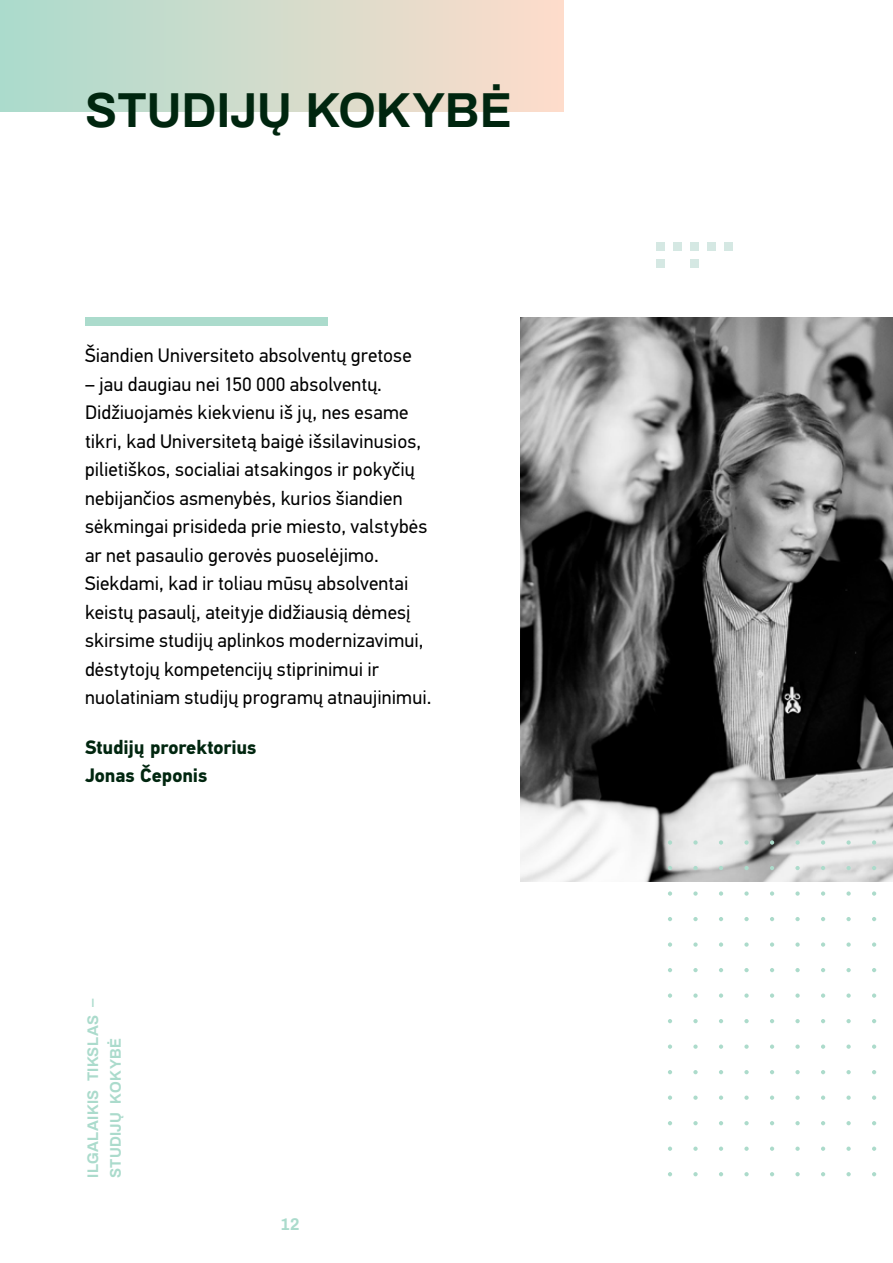
<style>
.page{position:relative;width:893px;height:1263px;background:#fff}
.page>*{position:absolute;margin:0;border:0;box-sizing:border-box;transform-origin:0 0}
.t1{font:700 48px "Archivo";letter-spacing:.005em;color:#00260f}
.t2{font:19.5px/28.5px "PF Din Text Pro";letter-spacing:.005em;color:#000}
.t3{font:700 19.5px/28.5px "PF Din Text Pro";letter-spacing:-.005em;color:#00260f}
.t4{font:700 16.5px "Archivo";color:#abdbcc}
.t5{font:700 15px/22.5px "Archivo";letter-spacing:.02em;color:#abdbcc}
</style>
<div class="page">
<div style="left:0;top:0;width:564px;height:111px;background:linear-gradient(to right,#abdbcc,#fedccb)"></div>
<div style="left:85px;top:317px;width:242px;height:9px;background:#abdbcc"></div>
<img style="left:521px;top:317px;width:372px;height:564px">
<svg style="left:872px;top:840px;width:4px;height:5px"></svg>
<svg style="left:872px;top:866px;width:4px;height:4px"></svg>
<svg style="left:872px;top:891px;width:4px;height:5px"></svg>
<svg style="left:872px;top:917px;width:4px;height:4px"></svg>
<svg style="left:872px;top:942px;width:4px;height:5px"></svg>
<svg style="left:872px;top:968px;width:4px;height:4px"></svg>
<svg style="left:872px;top:993px;width:4px;height:5px"></svg>
<svg style="left:872px;top:1019px;width:4px;height:4px"></svg>
<svg style="left:872px;top:1044px;width:4px;height:5px"></svg>
<svg style="left:872px;top:1070px;width:4px;height:4px"></svg>
<svg style="left:872px;top:1095px;width:4px;height:5px"></svg>
<svg style="left:872px;top:1121px;width:4px;height:4px"></svg>
<svg style="left:872px;top:1146px;width:4px;height:5px"></svg>
<svg style="left:872px;top:1172px;width:4px;height:4px"></svg>
<svg style="left:846px;top:840px;width:5px;height:5px"></svg>
<svg style="left:846px;top:866px;width:5px;height:4px"></svg>
<svg style="left:846px;top:891px;width:5px;height:5px"></svg>
<svg style="left:846px;top:917px;width:5px;height:4px"></svg>
<svg style="left:846px;top:942px;width:5px;height:5px"></svg>
<svg style="left:846px;top:968px;width:5px;height:4px"></svg>
<svg style="left:846px;top:993px;width:5px;height:5px"></svg>
<svg style="left:846px;top:1019px;width:5px;height:4px"></svg>
<svg style="left:846px;top:1044px;width:5px;height:5px"></svg>
<svg style="left:846px;top:1070px;width:5px;height:4px"></svg>
<svg style="left:846px;top:1095px;width:5px;height:5px"></svg>
<svg style="left:846px;top:1121px;width:5px;height:4px"></svg>
<svg style="left:846px;top:1146px;width:5px;height:5px"></svg>
<svg style="left:846px;top:1172px;width:5px;height:4px"></svg>
<svg style="left:821px;top:840px;width:4px;height:5px"></svg>
<svg style="left:821px;top:866px;width:4px;height:4px"></svg>
<svg style="left:821px;top:891px;width:4px;height:5px"></svg>
<svg style="left:821px;top:917px;width:4px;height:4px"></svg>
<svg style="left:821px;top:942px;width:4px;height:5px"></svg>
<svg style="left:821px;top:968px;width:4px;height:4px"></svg>
<svg style="left:821px;top:993px;width:4px;height:5px"></svg>
<svg style="left:821px;top:1019px;width:4px;height:4px"></svg>
<svg style="left:821px;top:1044px;width:4px;height:5px"></svg>
<svg style="left:821px;top:1070px;width:4px;height:4px"></svg>
<svg style="left:821px;top:1095px;width:4px;height:5px"></svg>
<svg style="left:821px;top:1121px;width:4px;height:4px"></svg>
<svg style="left:821px;top:1146px;width:4px;height:5px"></svg>
<svg style="left:821px;top:1172px;width:4px;height:4px"></svg>
<svg style="left:795px;top:840px;width:5px;height:5px"></svg>
<svg style="left:795px;top:866px;width:5px;height:4px"></svg>
<svg style="left:795px;top:891px;width:5px;height:5px"></svg>
<svg style="left:795px;top:917px;width:5px;height:4px"></svg>
<svg style="left:795px;top:942px;width:5px;height:5px"></svg>
<svg style="left:795px;top:968px;width:5px;height:4px"></svg>
<svg style="left:795px;top:993px;width:5px;height:5px"></svg>
<svg style="left:795px;top:1019px;width:5px;height:4px"></svg>
<svg style="left:795px;top:1044px;width:5px;height:5px"></svg>
<svg style="left:795px;top:1070px;width:5px;height:4px"></svg>
<svg style="left:795px;top:1095px;width:5px;height:5px"></svg>
<svg style="left:795px;top:1121px;width:5px;height:4px"></svg>
<svg style="left:795px;top:1146px;width:5px;height:5px"></svg>
<svg style="left:795px;top:1172px;width:5px;height:4px"></svg>
<svg style="left:770px;top:840px;width:4px;height:5px"></svg>
<svg style="left:770px;top:866px;width:4px;height:4px"></svg>
<svg style="left:770px;top:891px;width:4px;height:5px"></svg>
<svg style="left:770px;top:917px;width:4px;height:4px"></svg>
<svg style="left:770px;top:942px;width:4px;height:5px"></svg>
<svg style="left:770px;top:968px;width:4px;height:4px"></svg>
<svg style="left:770px;top:993px;width:4px;height:5px"></svg>
<svg style="left:770px;top:1019px;width:4px;height:4px"></svg>
<svg style="left:770px;top:1044px;width:4px;height:5px"></svg>
<svg style="left:770px;top:1070px;width:4px;height:4px"></svg>
<svg style="left:770px;top:1095px;width:4px;height:5px"></svg>
<svg style="left:770px;top:1121px;width:4px;height:4px"></svg>
<svg style="left:770px;top:1146px;width:4px;height:5px"></svg>
<svg style="left:770px;top:1172px;width:4px;height:4px"></svg>
<svg style="left:744px;top:840px;width:5px;height:5px"></svg>
<svg style="left:744px;top:866px;width:5px;height:4px"></svg>
<svg style="left:744px;top:891px;width:5px;height:5px"></svg>
<svg style="left:744px;top:917px;width:5px;height:4px"></svg>
<svg style="left:744px;top:942px;width:5px;height:5px"></svg>
<svg style="left:744px;top:968px;width:5px;height:4px"></svg>
<svg style="left:744px;top:993px;width:5px;height:5px"></svg>
<svg style="left:744px;top:1019px;width:5px;height:4px"></svg>
<svg style="left:744px;top:1044px;width:5px;height:5px"></svg>
<svg style="left:744px;top:1070px;width:5px;height:4px"></svg>
<svg style="left:744px;top:1095px;width:5px;height:5px"></svg>
<svg style="left:744px;top:1121px;width:5px;height:4px"></svg>
<svg style="left:744px;top:1146px;width:5px;height:5px"></svg>
<svg style="left:744px;top:1172px;width:5px;height:4px"></svg>
<svg style="left:719px;top:840px;width:4px;height:5px"></svg>
<svg style="left:719px;top:866px;width:4px;height:4px"></svg>
<svg style="left:719px;top:891px;width:4px;height:5px"></svg>
<svg style="left:719px;top:917px;width:4px;height:4px"></svg>
<svg style="left:719px;top:942px;width:4px;height:5px"></svg>
<svg style="left:719px;top:968px;width:4px;height:4px"></svg>
<svg style="left:719px;top:993px;width:4px;height:5px"></svg>
<svg style="left:719px;top:1019px;width:4px;height:4px"></svg>
<svg style="left:719px;top:1044px;width:4px;height:5px"></svg>
<svg style="left:719px;top:1070px;width:4px;height:4px"></svg>
<svg style="left:719px;top:1095px;width:4px;height:5px"></svg>
<svg style="left:719px;top:1121px;width:4px;height:4px"></svg>
<svg style="left:719px;top:1146px;width:4px;height:5px"></svg>
<svg style="left:719px;top:1172px;width:4px;height:4px"></svg>
<svg style="left:693px;top:840px;width:5px;height:5px"></svg>
<svg style="left:693px;top:866px;width:5px;height:4px"></svg>
<svg style="left:693px;top:891px;width:5px;height:5px"></svg>
<svg style="left:693px;top:917px;width:5px;height:4px"></svg>
<svg style="left:693px;top:942px;width:5px;height:5px"></svg>
<svg style="left:693px;top:968px;width:5px;height:4px"></svg>
<svg style="left:693px;top:993px;width:5px;height:5px"></svg>
<svg style="left:693px;top:1019px;width:5px;height:4px"></svg>
<svg style="left:693px;top:1044px;width:5px;height:5px"></svg>
<svg style="left:693px;top:1070px;width:5px;height:4px"></svg>
<svg style="left:693px;top:1095px;width:5px;height:5px"></svg>
<svg style="left:693px;top:1121px;width:5px;height:4px"></svg>
<svg style="left:693px;top:1146px;width:5px;height:5px"></svg>
<svg style="left:693px;top:1172px;width:5px;height:4px"></svg>
<svg style="left:668px;top:840px;width:4px;height:5px"></svg>
<svg style="left:668px;top:866px;width:4px;height:4px"></svg>
<svg style="left:668px;top:891px;width:4px;height:5px"></svg>
<svg style="left:668px;top:917px;width:4px;height:4px"></svg>
<svg style="left:668px;top:942px;width:4px;height:5px"></svg>
<svg style="left:668px;top:968px;width:4px;height:4px"></svg>
<svg style="left:668px;top:993px;width:4px;height:5px"></svg>
<svg style="left:668px;top:1019px;width:4px;height:4px"></svg>
<svg style="left:668px;top:1044px;width:4px;height:5px"></svg>
<svg style="left:668px;top:1070px;width:4px;height:4px"></svg>
<svg style="left:668px;top:1095px;width:4px;height:5px"></svg>
<svg style="left:668px;top:1121px;width:4px;height:4px"></svg>
<svg style="left:668px;top:1146px;width:4px;height:5px"></svg>
<svg style="left:668px;top:1172px;width:4px;height:4px"></svg>
<div style="left:724px;top:242px;width:9px;height:9px;background:#d5e8e3"></div>
<div style="left:656px;top:242px;width:9px;height:9px;background:#d5e8e3"></div>
<div style="left:673px;top:242px;width:9px;height:9px;background:#d5e8e3"></div>
<div style="left:690px;top:242px;width:9px;height:9px;background:#d5e8e3"></div>
<div style="left:707px;top:242px;width:9px;height:9px;background:#d5e8e3"></div>
<div style="left:656px;top:259px;width:9px;height:9px;background:#d5e8e3"></div>
<div style="left:690px;top:259px;width:9px;height:9px;background:#d5e8e3"></div>
<h1 class="t1" style="left:85px;top:75px;width:428px">STUDIJŲ KOKYBĖ</h1>
<p class="t2" style="left:85px;top:341px;width:328px">Šiandien Universiteto absolventų gretose</p>
<p class="t2" style="left:85px;top:370px;width:348px">– jau daugiau nei 150 000 absolventų.<br>Didžiuojamės kiekvienu iš jų, nes esame tikri, kad Universitetą baigė išsilavinusios, pilietiškos, socialiai atsakingos ir pokyčių nebijančios asmenybės, kurios šiandien sėkmingai prisideda prie miesto, valstybės ar net pasaulio gerovės puoselėjimo.<br>Siekdami, kad ir toliau mūsų absolventai keistų pasaulį, ateityje didžiausią dėmesį skirsime studijų aplinkos modernizavimui, dėstytojų kompetencijų stiprinimui ir nuolatiniam studijų programų atnaujinimui.</p>
<p class="t3" style="left:85px;top:733px;width:173px">Studijų prorektorius<br>Jonas Čeponis</p>
<p class="t5" style="left:81px;top:1178px;width:181px;rotate:-90deg">ILGALAIKIS TIKSLAS –<br>STUDIJŲ KOKYBĖ</p>
<p class="t4" style="left:281px;top:1212px;width:20px">12</p>
</div>
